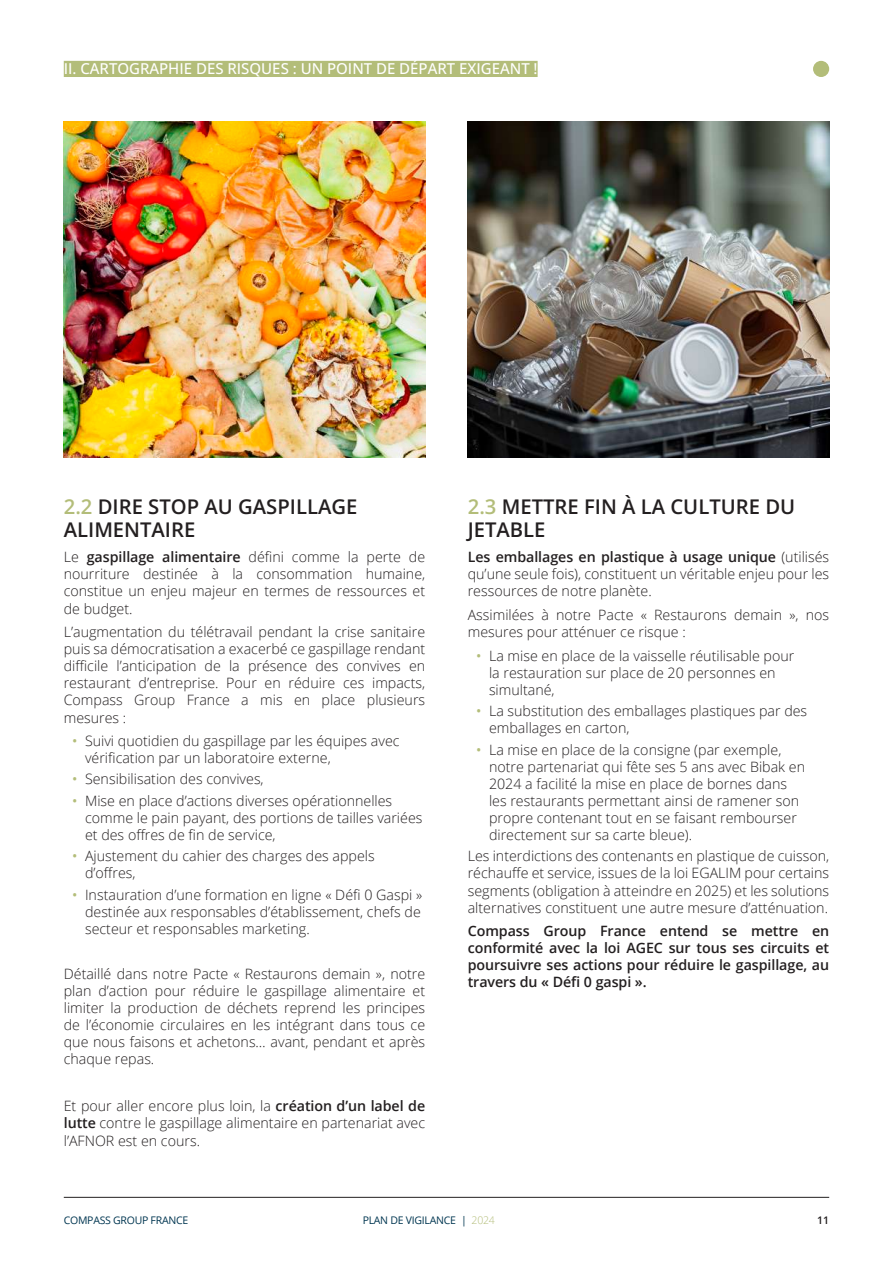
<style>
.page{position:relative;width:893px;height:1263px;background:#fff}
.page>*{position:absolute;margin:0;border:0;box-sizing:border-box;transform-origin:0 0}
.t1{font:600 20.25px/22.5px "Open Sans";color:#231f20}
.t2{font:500 15px "Open Sans";color:#fff}
.t3{font:300 14.25px/17.1px "Open Sans";color:#231f20;text-align:justify}
.t4{font:600 14.25px/17.1px "Open Sans";letter-spacing:-.005em;color:#231f20;text-align:justify}
.t5{font:10.5px "Open Sans";letter-spacing:-.025em;color:#013651}
.t6{font:600 10.5px "Open Sans";color:#231f20}
.s1{color:#b3bd79}
.s2{font-weight:600}
.s3{font-weight:400;color:#b3bd79}
.s4{font-weight:300;color:#b3bd79}
</style>
<div class="page">
<hr style="left:64px;top:1197px;width:765px;height:1px;background:#231f20">
<img style="left:468px;top:121px;width:361px;height:336px">
<img style="left:64px;top:121px;width:361px;height:336px">
<div style="left:64px;top:61px;width:474px;height:16px;background:#b3bd79"></div>
<div style="left:813px;top:61px;width:16px;height:16px;background:#b3bd79;border-radius:50%"></div>
<p class="t2" style="left:64px;top:59px;width:475px">II. CARTOGRAPHIE DES RISQUES : UN POINT DE DÉPART EXIGEANT !</p>
<h1 class="t1" style="left:64px;top:495px;width:295px"><span class="s1">2.2</span> DIRE STOP AU GASPILLAGE<br>ALIMENTAIRE</h1>
<p class="t3" style="left:64px;top:548px;width:363px">Le <span class="s2">gaspillage alimentaire</span> défini comme la perte de nourriture destinée à la consommation humaine, constitue un enjeu majeur en termes de ressources et de budget.</p>
<p class="t3" style="left:64px;top:623px;width:363px">L’augmentation du télétravail pendant la crise sanitaire puis sa démocratisation a exacerbé ce gaspillage rendant difficile l’anticipation de la présence des convives en restaurant d’entreprise. Pour en réduire ces impacts, Compass Group France a mis en place plusieurs mesures :</p>
<p class="t3" style="left:85px;top:732px;width:316px;text-indent:-13px"><span class="s3">•</span> Suivi quotidien du gaspillage par les équipes avec vérification par un laboratoire externe,</p>
<p class="t3" style="left:72px;top:770px;width:193px"><span class="s3">•</span> Sensibilisation des convives,</p>
<p class="t3" style="left:85px;top:792px;width:339px;text-align:left;text-indent:-13px"><span class="s3">•</span> Mise en place d’actions diverses opérationnelles comme le pain payant, des portions de tailles variées et des offres de fin de service,</p>
<p class="t3" style="left:85px;top:847px;width:291px;text-indent:-13px"><span class="s3">•</span> Ajustement du cahier des charges des appels d’offres,</p>
<p class="t3" style="left:85px;top:886px;width:339px;text-indent:-13px"><span class="s3">•</span> Instauration d’une formation en ligne « Défi 0 Gaspi » destinée aux responsables d’établissement, chefs de secteur et responsables marketing.</p>
<p class="t3" style="left:64px;top:965px;width:363px">Détaillé dans notre Pacte « Restaurons demain », notre plan d’action pour réduire le gaspillage alimentaire et limiter la production de déchets reprend les principes de l’économie circulaires en les intégrant dans tous ce que nous faisons et achetons… avant, pendant et après chaque repas.</p>
<p class="t3" style="left:64px;top:1097px;width:363px">Et pour aller encore plus loin, la <span class="s2">création d’un label de lutte</span> contre le gaspillage alimentaire en partenariat avec l’AFNOR est en cours.</p>
<h1 class="t1" style="left:468px;top:495px;width:329px"><span class="s1">2.3</span> METTRE FIN À LA CULTURE DU<br>JETABLE</h1>
<p class="t3" style="left:468px;top:548px;width:363px"><span class="s2">Les emballages en plastique à usage unique</span> (utilisés qu’une seule fois), constituent un véritable enjeu pour les ressources de notre planète.</p>
<p class="t3" style="left:468px;top:606px;width:363px">Assimilées à notre Pacte « Restaurons demain », nos mesures pour atténuer ce risque :</p>
<p class="t3" style="left:489px;top:646px;width:307px;text-align:left;text-indent:-13px"><span class="s3">•</span> La mise en place de la vaisselle réutilisable pour la restauration sur place de 20 personnes en simultané,</p>
<p class="t3" style="left:489px;top:702px;width:320px;text-indent:-13px"><span class="s3">•</span> La substitution des emballages plastiques par des emballages en carton,</p>
<p class="t3" style="left:489px;top:740px;width:318px;text-align:left;text-indent:-13px"><span class="s3">•</span> La mise en place de la consigne (par exemple, notre partenariat qui fête ses 5 ans avec Bibak en 2024 a facilité la mise en place de bornes dans les restaurants permettant ainsi de ramener son propre contenant tout en se faisant rembourser directement sur sa carte bleue).</p>
<p class="t3" style="left:468px;top:847px;width:363px">Les interdictions des contenants en plastique de cuisson, réchauffe et service, issues de la loi EGALIM pour certains segments (obligation à atteindre en 2025) et les solutions alternatives constituent une autre mesure d’atténuation.</p>
<p class="t4" style="left:468px;top:922px;width:363px">Compass Group France entend se mettre en conformité avec la loi AGEC sur tous ses circuits et poursuivre ses actions pour réduire le gaspillage, au travers du « Défi 0 gaspi ».</p>
<p class="t5" style="left:64px;top:1213px;width:126px">COMPASS GROUP FRANCE</p>
<p class="t5" style="left:363px;top:1213px;width:134px">PLAN DE VIGILANCE | <span class="s4">2024</span></p>
<p class="t6" style="left:817px;top:1213px;width:13px">11</p>
</div>
